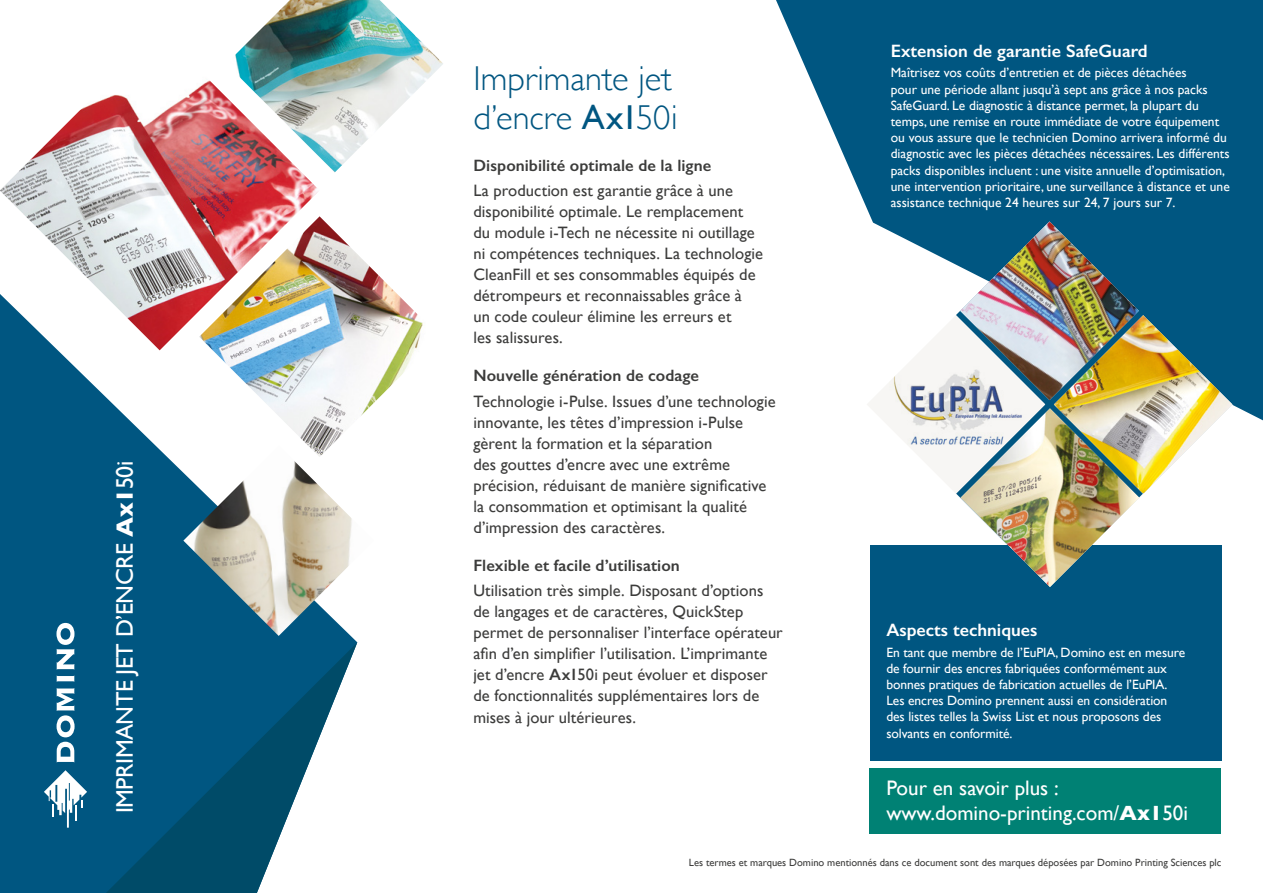
<style>
.page{position:relative;width:1263px;height:893px;background:#fff}
.page>*{position:absolute;margin:0;border:0;box-sizing:border-box;transform-origin:0 0}
.t1{font:300 34.5px/39px "Gill Sans";color:#005681}
.t2{font:24px "Gill Sans";letter-spacing:-.02em;color:#fff}
.t3{font:21px/25.3px "Gill Sans";color:#fff}
.t4{font:600 18px "Gill Sans";color:#fff}
.t5{font:16.5px/21px "Gill Sans";letter-spacing:.005em;color:#3c3c3b}
.t6{font:600 16.5px "Gill Sans";letter-spacing:.005em;color:#3c3c3b}
.t7{font:13.5px/16.2px "Gill Sans";color:#fff}
.t8{font:10.5px "Gill Sans";color:#3c3c3b}
.s1{font-weight:700}
.s2{font-weight:400}
.s3{font-weight:600}
</style>
<div class="page">
<svg style="left:0;top:350px;width:357px;height:543px;background:#1e6a8f"></svg>
<svg style="left:106px;top:642px;width:251px;height:251px;fill:#005681"></svg>
<svg style="left:57px;top:676px;width:17px;height:6px"></svg>
<svg style="left:56px;top:623px;width:18px;height:47px"></svg>
<svg style="left:57px;top:688px;width:18px;height:74px"></svg>
<svg style="left:44px;top:770px;width:43px;height:58px"></svg>
<div style="left:870px;top:545px;width:351px;height:216px;background:#005681"></div>
<div style="left:870px;top:767px;width:351px;height:66px;background:#008174"></div>
<svg style="left:776px;top:0;width:487px;height:420px;fill:#005681"></svg>
<img style="left:856px;top:221px;width:376px;height:366px">
<img style="left:960px;top:221px;width:179px;height:179px">
<img style="left:889px;top:355px;width:137px;height:90px">
<img style="left:0;top:80px;width:319px;height:270px">
<img style="left:199px;top:216px;width:224px;height:229px">
<img style="left:183px;top:445px;width:174px;height:191px">
<img style="left:226px;top:0;width:217px;height:172px">
<h2 class="t2" style="left:110px;top:813px;width:354px;rotate:-90deg">IMPRIMANTE JET D’ENCRE <span class="s1">Ax1</span>50i</h2>
<h1 class="t1" style="left:473px;top:57px;width:206px">Imprimante jet d’encre <span class="s2">Ax1</span>50i</h1>
<p class="t6" style="left:473px;top:155px;width:239px">Disponibilité optimale de la ligne</p>
<p class="t5" style="left:473px;top:180px;width:291px">La production est garantie grâce à une disponibilité optimale. Le remplacement du module i-Tech ne nécessite ni outillage ni compétences techniques. La technologie CleanFill et ses consommables équipés de détrompeurs et reconnaissables grâce à<br>un code couleur élimine les erreurs et<br>les salissures.</p>
<p class="t6" style="left:473px;top:366px;width:227px">Nouvelle génération de codage</p>
<p class="t5" style="left:473px;top:390px;width:304px">Technologie i-Pulse. Issues d’une technologie innovante, les têtes d’impression i-Pulse gèrent la formation et la séparation<br>des gouttes d’encre avec une extrême précision, réduisant de manière significative la consommation et optimisant la qualité d’impression des caractères.</p>
<p class="t6" style="left:473px;top:555px;width:208px">Flexible et facile d’utilisation</p>
<p class="t5" style="left:473px;top:580px;width:311px">Utilisation très simple. Disposant d’options de langages et de caractères, QuickStep permet de personnaliser l’interface opérateur afin d’en simplifier l’utilisation. L’imprimante jet d’encre <span class="s3">Ax1</span>50i peut évoluer et disposer de fonctionnalités supplémentaires lors de</p>
<p class="t5" style="left:473px;top:707px;width:164px">mises à jour ultérieures.</p>
<p class="t4" style="left:891px;top:40px;width:258px">Extension de garantie SafeGuard</p>
<p class="t7" style="left:891px;top:65px;width:341px">Maîtrisez vos coûts d’entretien et de pièces détachées<br>pour une période allant jusqu’à sept ans grâce à nos packs SafeGuard. Le diagnostic à distance permet, la plupart du temps, une remise en route immédiate de votre équipement ou vous assure que le technicien Domino arrivera informé du diagnostic avec les pièces détachées nécessaires. Les différents packs disponibles incluent : une visite annuelle d’optimisation, une intervention prioritaire, une surveillance à distance et une assistance technique 24 heures sur 24, 7 jours sur 7.</p>
<p class="t4" style="left:886px;top:619px;width:153px">Aspects techniques</p>
<p class="t7" style="left:886px;top:644px;width:300px">En tant que membre de l’EuPIA, Domino est en mesure de fournir des encres fabriquées conformément aux bonnes pratiques de fabrication actuelles de l’EuPIA.<br>Les encres Domino prennent aussi en considération des listes telles la Swiss List et nous proposons des solvants en conformité.</p>
<p class="t3" style="left:886px;top:775px;width:303px">Pour en savoir plus : www.domino-printing.com/<span class="s1">Ax1</span>50i</p>
<p class="t8" style="left:689px;top:856px;width:534px">Les termes et marques Domino mentionnés dans ce document sont des marques déposées par Domino Printing Sciences plc</p>
</div>
